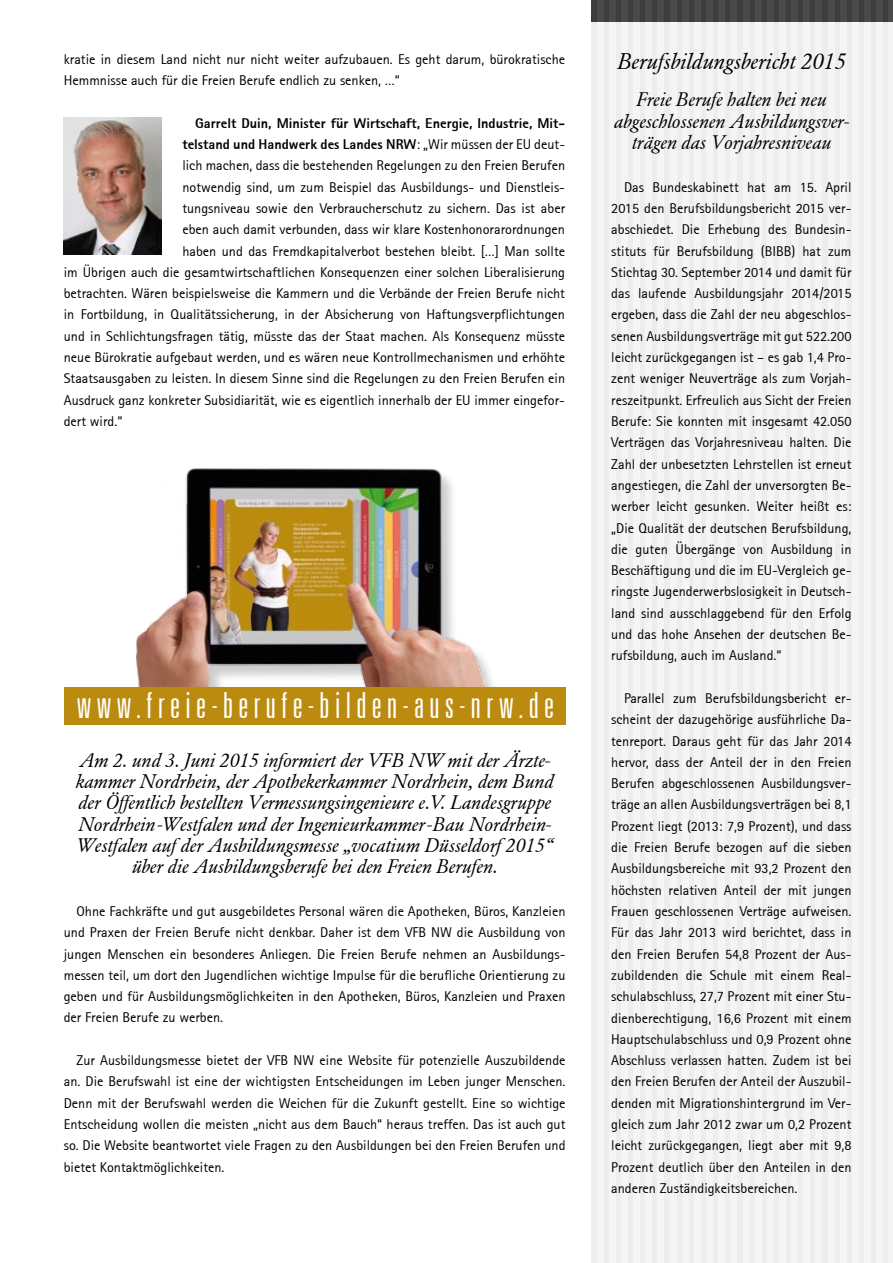
<style>
.page{position:relative;width:893px;height:1263px;background:#fff}
.page>*{position:absolute;margin:0;border:0;box-sizing:border-box;transform-origin:0 0}
.t1{font:300 ultra-condensed 36px "Univers 49";letter-spacing:.15em;color:#fff}
.t2{font:italic 22.5px "Garamond BE";color:#000}
.t3{font:italic 19.5px/21.3px "Garamond BE";color:#000;text-align:center}
.t4{font:14.25px/21.3px "Rotis Sans Serif 55";color:#000;text-align:justify}
.t5{font:800 14.25px/21.3px "Rotis Sans Serif 75";color:#000;text-align:right}
.s1{font-family:"Rotis Sans Serif 55";font-weight:400}
</style>
<div class="page">
<img style="left:135px;top:468px;width:349px;height:220px">
<div style="left:591px;top:0;width:302px;height:1263px;background:#ededed"></div>
<div style="left:597px;top:0;width:6px;height:1263px;background:#f5f5f5"></div>
<div style="left:609px;top:0;width:6px;height:1263px;background:#f5f5f5"></div>
<div style="left:621px;top:0;width:6px;height:1263px;background:#f5f5f5"></div>
<div style="left:634px;top:0;width:6px;height:1263px;background:#f5f5f5"></div>
<div style="left:646px;top:0;width:6px;height:1263px;background:#f5f5f5"></div>
<div style="left:658px;top:0;width:6px;height:1263px;background:#f5f5f5"></div>
<div style="left:670px;top:0;width:6px;height:1263px;background:#f5f5f5"></div>
<div style="left:682px;top:0;width:6px;height:1263px;background:#f5f5f5"></div>
<div style="left:694px;top:0;width:6px;height:1263px;background:#f5f5f5"></div>
<div style="left:706px;top:0;width:7px;height:1263px;background:#f5f5f5"></div>
<div style="left:719px;top:0;width:6px;height:1263px;background:#f5f5f5"></div>
<div style="left:731px;top:0;width:6px;height:1263px;background:#f5f5f5"></div>
<div style="left:743px;top:0;width:6px;height:1263px;background:#f5f5f5"></div>
<div style="left:755px;top:0;width:6px;height:1263px;background:#f5f5f5"></div>
<div style="left:767px;top:0;width:6px;height:1263px;background:#f5f5f5"></div>
<div style="left:779px;top:0;width:6px;height:1263px;background:#f5f5f5"></div>
<div style="left:791px;top:0;width:7px;height:1263px;background:#f5f5f5"></div>
<div style="left:804px;top:0;width:6px;height:1263px;background:#f5f5f5"></div>
<div style="left:816px;top:0;width:6px;height:1263px;background:#f5f5f5"></div>
<div style="left:828px;top:0;width:6px;height:1263px;background:#f5f5f5"></div>
<div style="left:840px;top:0;width:6px;height:1263px;background:#f5f5f5"></div>
<div style="left:852px;top:0;width:6px;height:1263px;background:#f5f5f5"></div>
<div style="left:864px;top:0;width:6px;height:1263px;background:#f5f5f5"></div>
<div style="left:877px;top:0;width:6px;height:1263px;background:#f5f5f5"></div>
<hr style="left:889px;top:0;width:4px;height:1263px;background:#f5f5f5">
<svg style="left:591px;top:0;width:298px;height:21px;background:#3e3e3d"></svg>
<div style="left:597px;top:0;width:6px;height:21px;background:#4a4a4a"></div>
<div style="left:609px;top:0;width:6px;height:21px;background:#4a4a4a"></div>
<div style="left:621px;top:0;width:6px;height:21px;background:#4a4a4a"></div>
<div style="left:634px;top:0;width:6px;height:21px;background:#4a4a4a"></div>
<div style="left:646px;top:0;width:6px;height:21px;background:#4a4a4a"></div>
<div style="left:658px;top:0;width:6px;height:21px;background:#4a4a4a"></div>
<div style="left:670px;top:0;width:6px;height:21px;background:#4a4a4a"></div>
<div style="left:682px;top:0;width:6px;height:21px;background:#4a4a4a"></div>
<div style="left:694px;top:0;width:6px;height:21px;background:#4a4a4a"></div>
<div style="left:706px;top:0;width:7px;height:21px;background:#4a4a4a"></div>
<div style="left:719px;top:0;width:6px;height:21px;background:#4a4a4a"></div>
<div style="left:731px;top:0;width:6px;height:21px;background:#4a4a4a"></div>
<div style="left:743px;top:0;width:6px;height:21px;background:#4a4a4a"></div>
<div style="left:755px;top:0;width:6px;height:21px;background:#4a4a4a"></div>
<div style="left:767px;top:0;width:6px;height:21px;background:#4a4a4a"></div>
<div style="left:779px;top:0;width:6px;height:21px;background:#4a4a4a"></div>
<div style="left:791px;top:0;width:7px;height:21px;background:#4a4a4a"></div>
<div style="left:804px;top:0;width:6px;height:21px;background:#4a4a4a"></div>
<div style="left:816px;top:0;width:6px;height:21px;background:#4a4a4a"></div>
<div style="left:828px;top:0;width:6px;height:21px;background:#4a4a4a"></div>
<div style="left:840px;top:0;width:6px;height:21px;background:#4a4a4a"></div>
<div style="left:852px;top:0;width:6px;height:21px;background:#4a4a4a"></div>
<div style="left:864px;top:0;width:6px;height:21px;background:#4a4a4a"></div>
<div style="left:877px;top:0;width:6px;height:21px;background:#4a4a4a"></div>
<hr style="left:889px;top:0;width:4px;height:21px;background:#4a4a4a">
<div style="left:64px;top:688px;width:502px;height:37px;background:#bb8b10"></div>
<img style="left:63px;top:118px;width:98px;height:136px">
<p class="t4" style="left:64px;top:48px;width:503px">kratie in diesem Land nicht nur nicht weiter aufzubauen. Es geht darum, bürokratische<br>Hemmnisse auch für die Freien Berufe endlich zu senken, …“</p>
<p class="t5" style="left:182px;top:112px;width:384px">Garrelt Duin, Minister für Wirtschaft, Energie, Industrie, Mit&shy;telstand und Handwerk des Landes NRW<span class="s1">: „Wir müssen der EU deut-</span></p>
<p class="t4" style="left:182px;top:155px;width:384px">lich machen, dass die bestehenden Regelungen zu den Freien Berufen</p>
<p class="t4" style="left:182px;top:176px;width:384px">notwendig sind, um zum Beispiel das Ausbildungs- und Dienstleis-</p>
<p class="t4" style="left:182px;top:197px;width:384px">tungsniveau sowie den Verbraucherschutz zu sichern. Das ist aber</p>
<p class="t4" style="left:182px;top:219px;width:384px">eben auch damit verbunden, dass wir klare Kostenhonorarordnungen</p>
<p class="t4" style="left:182px;top:240px;width:384px">haben und das Fremdkapitalverbot bestehen bleibt. […] Man sollte</p>
<p class="t4" style="left:64px;top:261px;width:503px">im Übrigen auch die gesamtwirtschaftlichen Konsequenzen einer solchen Liberalisierung</p>
<p class="t4" style="left:64px;top:283px;width:503px">betrachten. Wären beispielsweise die Kammern und die Verbände der Freien Berufe nicht</p>
<p class="t4" style="left:64px;top:304px;width:503px">in Fortbildung, in Qualitätssicherung, in der Absicherung von Haftungsverpflichtungen</p>
<p class="t4" style="left:64px;top:325px;width:503px">und in Schlichtungsfragen tätig, müsste das der Staat machen. Als Konsequenz müsste</p>
<p class="t4" style="left:64px;top:346px;width:503px">neue Bürokratie aufgebaut werden, und es wären neue Kontrollmechanismen und erhöhte</p>
<p class="t4" style="left:64px;top:368px;width:503px">Staatsausgaben zu leisten. In diesem Sinne sind die Regelungen zu den Freien Berufen ein</p>
<p class="t4" style="left:64px;top:389px;width:503px">Ausdruck ganz konkreter Subsidiarität, wie es eigentlich innerhalb der EU immer eingefor-</p>
<p class="t4" style="left:64px;top:410px;width:60px">dert wird.“</p>
<h1 class="t1" style="left:77px;top:686px;width:479px">www.freie-berufe-bilden-aus-nrw.de</h1>
<p class="t3" style="left:76px;top:749px;width:479px">Am 2. und 3. Juni 2015 informiert der VFB NW mit der Ärzte&shy;kammer Nordrhein, der Apothekerkammer Nordrhein, dem Bund der Öffentlich bestellten Vermessungsingenieure e.V. Landesgruppe Nordrhein-Westfalen und der Ingenieurkammer-Bau Nordrhein-Westfalen auf der Ausbildungsmesse „vocatium Düsseldorf 2015“ über die Ausbildungsberufe bei den Freien Berufen.</p>
<p class="t4" style="left:64px;top:900px;width:503px;text-indent:13px">Ohne Fachkräfte und gut ausgebildetes Personal wären die Apotheken, Büros, Kanzleien und Praxen der Freien Berufe nicht denkbar. Daher ist dem VFB NW die Ausbildung von jungen Menschen ein besonderes Anliegen. Die Freien Berufe nehmen an Ausbildungs&shy;messen teil, um dort den Jugendlichen wichtige Impulse für die berufliche Orientierung zu geben und für Ausbildungsmöglichkeiten in den Apotheken, Büros, Kanzleien und Praxen der Freien Berufe zu werben.</p>
<p class="t4" style="left:64px;top:1049px;width:503px;text-indent:13px">Zur Ausbildungsmesse bietet der VFB NW eine Website für potenzielle Auszubildende an. Die Berufswahl ist eine der wichtigsten Entscheidungen im Leben junger Menschen.<br>Denn mit der Berufswahl werden die Weichen für die Zukunft gestellt. Eine so wichtige Entscheidung wollen die meisten „nicht aus dem Bauch“ heraus treffen. Das ist auch gut so. Die Website beantwortet viele Fragen zu den Ausbildungen bei den Freien Berufen und bietet Kontaktmöglichkeiten.</p>
<h2 class="t2" style="left:617px;top:48px;width:230px">Berufsbildungsbericht 2015</h2>
<h3 class="t3" style="left:614px;top:89px;width:237px">Freie Berufe halten bei neu abgeschlossenen Ausbildungsver&shy;trägen das Vorjahresniveau</h3>
<p class="t4" style="left:611px;top:176px;width:242px;text-indent:13px">Das Bundeskabinett hat am 15. April 2015 den Berufsbildungsbericht 2015 ver&shy;abschiedet. Die Erhebung des Bundesin&shy;stituts für Berufsbildung (BIBB) hat zum Stichtag 30. September 2014 und damit für das laufende Ausbildungsjahr 2014/2015 ergeben, dass die Zahl der neu abgeschlos&shy;senen Ausbildungsverträge mit gut 522.200 leicht zurückgegangen ist – es gab 1,4 Pro&shy;zent weniger Neuverträge als zum Vorjah&shy;reszeitpunkt. Erfreulich aus Sicht der Freien Berufe: Sie konnten mit insgesamt 42.050<br>Verträgen das Vorjahresniveau halten. Die Zahl der unbesetzten Lehrstellen ist erneut angestiegen, die Zahl der unversorgten Be&shy;werber leicht gesunken. Weiter heißt es: „Die Qualität der deutschen Berufsbildung, die guten Übergänge von Ausbildung in Beschäftigung und die im EU-Vergleich ge&shy;ringste Jugenderwerbslosigkeit in Deutsch&shy;land sind ausschlaggebend für den Erfolg und das hohe Ansehen der deutschen Be&shy;rufsbildung, auch im Ausland.“</p>
<p class="t4" style="left:611px;top:687px;width:242px;text-indent:13px">Parallel zum Berufsbildungsbericht er&shy;scheint der dazugehörige ausführliche Da&shy;tenreport. Daraus geht für das Jahr 2014 hervor, dass der Anteil der in den Freien Berufen abgeschlossenen Ausbildungsver&shy;träge an allen Ausbildungsverträgen bei 8,1<br>Prozent liegt (2013: 7,9 Prozent), und dass die Freien Berufe bezogen auf die sieben Ausbildungsbereiche mit 93,2 Prozent den höchsten relativen Anteil der mit jungen Frauen geschlossenen Verträge aufweisen.<br>Für das Jahr 2013 wird berichtet, dass in den Freien Berufen 54,8 Prozent der Aus&shy;zubildenden die Schule mit einem Real&shy;schulabschluss, 27,7 Prozent mit einer Stu&shy;dienberechtigung, 16,6 Prozent mit einem Hauptschulabschluss und 0,9 Prozent ohne Abschluss verlassen hatten. Zudem ist bei den Freien Berufen der Anteil der Auszubil&shy;denden mit Migrationshintergrund im Ver&shy;gleich zum Jahr 2012 zwar um 0,2 Prozent leicht zurückgegangen, liegt aber mit 9,8<br>Prozent deutlich über den Anteilen in den anderen Zuständigkeitsbereichen.</p>
</div>
